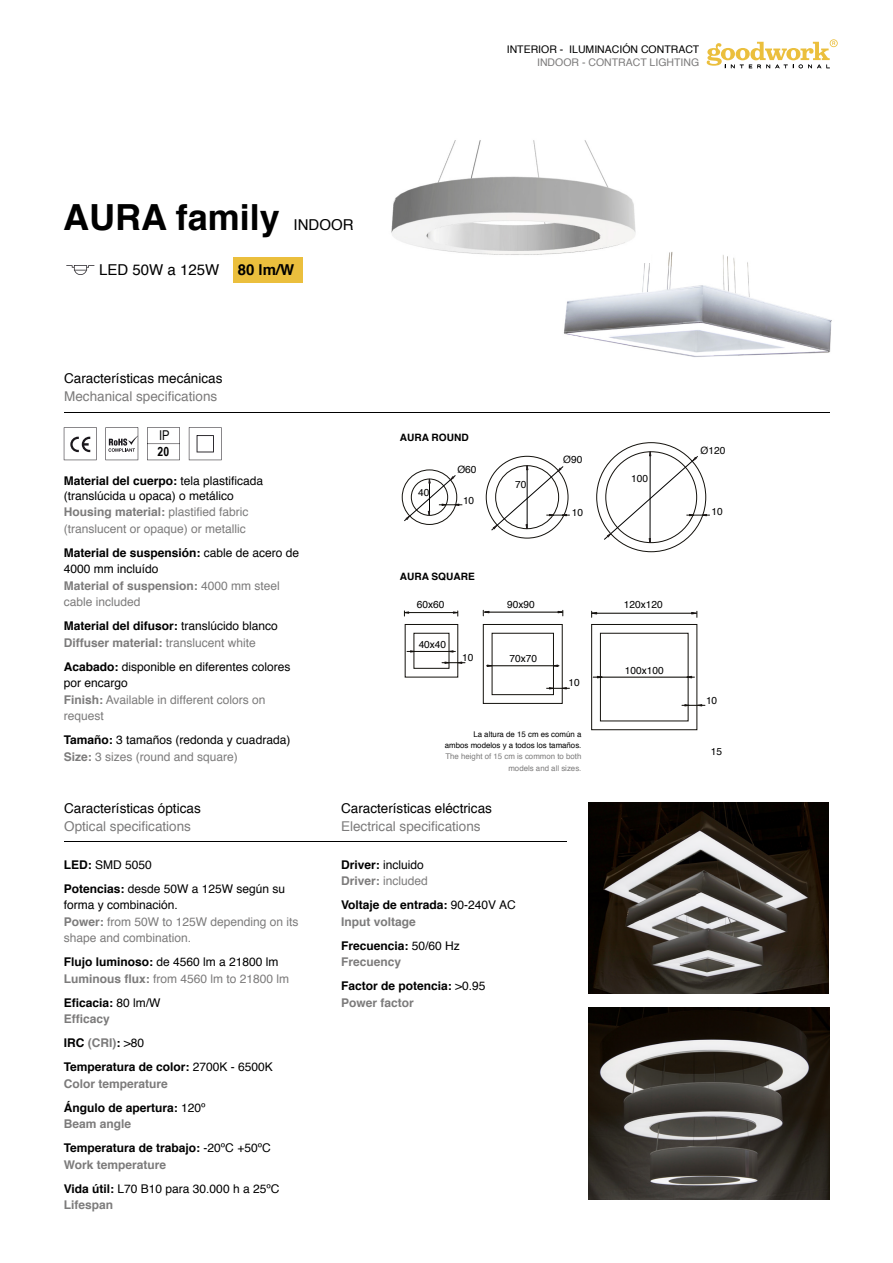
<style>
.page{position:relative;width:893px;height:1263px;background:#fff}
.page>*{position:absolute;margin:0;border:0;box-sizing:border-box;transform-origin:0 0}
.t1{font:700 36px "Helvetica";color:#000}
.t2{font:15px "Helvetica";color:#000}
.t3{font:13.5px "Helvetica";color:#000}
.t4{font:13.5px "Helvetica";color:#7c7b7b}
.t5{font:13.5px "Arial Narrow";color:#000}
.t6{font:700 12.75px "Arial Narrow";color:#000}
.t7{font:12px/16.5px "Helvetica";color:#000}
.t8{font:700 12px/16.5px "Helvetica";color:#000}
.t9{font:12px/16.5px "Helvetica";color:#7c7b7b}
.t10{font:700 12px "Helvetica";color:#7c7b7b}
.t11{font:10.5px "Helvetica";color:#000}
.t12{font:10.5px "Helvetica";color:#7c7b7b}
.t13{font:10.2px "Helvetica";color:#000}
.t14{font:700 10.2px "Helvetica";color:#000}
.t15{font:7.8px/11.2px "Helvetica";color:#000;text-align:right}
.t16{font:7.8px/11.2px "Helvetica";color:#7c7b7b;text-align:right}
.s1{font-weight:700}
.s2{font-weight:700;color:#7c7b7b}
.s3{color:#7c7b7b}
.s4{font-weight:400}
.s5{font-weight:400;color:#7c7b7b}
.s6{color:#000}
.s7{font-weight:700;color:#000}
</style>
<div class="page">
<svg style="left:707px;top:39px;width:131px;height:29px"></svg>
<div style="left:233px;top:257px;width:69px;height:25px;background:#ebbf3d"></div>
<svg style="left:189px;top:427px;width:33px;height:33px"></svg>
<svg style="left:105px;top:427px;width:33px;height:33px"></svg>
<svg style="left:64px;top:427px;width:33px;height:33px"></svg>
<svg style="left:147px;top:427px;width:33px;height:33px"></svg>
<hr style="left:64px;top:841px;width:503px;height:1px;background:#000">
<svg style="left:66px;top:265px;width:28px;height:10px"></svg>
<hr style="left:64px;top:412px;width:765px;height:1px;background:#000">
<img style="left:588px;top:802px;width:241px;height:192px">
<img style="left:563px;top:252px;width:269px;height:105px">
<img style="left:391px;top:140px;width:259px;height:123px">
<hr style="left:407px;top:651px;width:49px;height:1px;background:#13110c">
<hr style="left:405px;top:612px;width:52px;height:1px;background:#13110c">
<svg style="left:403px;top:611px;width:6px;height:5px"></svg>
<svg style="left:453px;top:611px;width:6px;height:5px"></svg>
<hr style="left:486px;top:665px;width:73px;height:1px;background:#13110c">
<hr style="left:485px;top:612px;width:78px;height:1px;background:#13110c">
<svg style="left:482px;top:610px;width:8px;height:6px"></svg>
<svg style="left:557px;top:610px;width:7px;height:6px"></svg>
<hr style="left:593px;top:677px;width:102px;height:1px;background:#13110c">
<hr style="left:592px;top:613px;width:102px;height:1px;background:#13110c">
<svg style="left:591px;top:611px;width:6px;height:6px"></svg>
<svg style="left:691px;top:611px;width:7px;height:6px"></svg>
<div style="left:414px;top:633px;width:35px;height:36px;border:1px solid #13110c"></div>
<div style="left:483px;top:624px;width:79px;height:80px;border:1px solid #13110c"></div>
<div style="left:492px;top:633px;width:62px;height:62px;border:1px solid #13110c"></div>
<div style="left:591px;top:624px;width:106px;height:106px;border:1px solid #13110c"></div>
<svg style="left:442px;top:661px;width:23px;height:3px"></svg>
<svg style="left:546px;top:687px;width:24px;height:2px"></svg>
<svg style="left:682px;top:704px;width:23px;height:3px"></svg>
<div style="left:402px;top:470px;width:55px;height:55px;border:1px solid #13110c;border-radius:50%"></div>
<svg style="left:604px;top:448px;width:106px;height:98px"></svg>
<svg style="left:491px;top:462px;width:79px;height:70px"></svg>
<svg style="left:404px;top:475px;width:58px;height:46px"></svg>
<img style="left:588px;top:1008px;width:241px;height:191px">
<p class="t11" style="left:507px;top:41px;width:194px">INTERIOR - ILUMINACIÓN CONTRACT</p>
<p class="t12" style="left:537px;top:54px;width:163px">INDOOR - CONTRACT LIGHTING</p>
<h1 class="t1" style="left:63px;top:188px;width:218px">AURA family</h1>
<p class="t2" style="left:294px;top:213px;width:61px">INDOOR</p>
<p class="t2" style="left:99px;top:258px;width:197px">LED 50W a 125W <span class="s1">80 lm/W</span></p>
<p class="t3" style="left:64px;top:368px;width:160px">Características mecánicas</p>
<p class="t4" style="left:64px;top:386px;width:155px">Mechanical specifications</p>
<p class="t5" style="left:159px;top:425px;width:12px">IP</p>
<p class="t6" style="left:157px;top:442px;width:13px">20</p>
<p class="t7" style="left:64px;top:474px;width:201px;line-height:14.4px"><span class="s1">Material del cuerpo:</span> tela plastificada (translúcida u opaca) o metálico</p>
<p class="t9" style="left:64px;top:504px;width:186px"><span class="s1">Housing material:</span> plastified fabric (translucent or opaque) or metallic</p>
<p class="t7" style="left:64px;top:545px;width:237px"><span class="s1">Material de suspensión:</span> cable de acero de<br>4000 mm incluído<br><span class="s2">Material of suspension:</span> <span class="s3">4000 mm steel cable included</span></p>
<p class="t8" style="left:64px;top:618px;width:216px">Material del difusor: <span class="s4">translúcido blanco<br></span><span class="s3">Diffuser material:</span> <span class="s5">translucent white</span></p>
<p class="t7" style="left:64px;top:659px;width:228px"><span class="s1">Acabado:</span> disponible en diferentes colores por encargo<br><span class="s2">Finish:</span> <span class="s3">Available in different colors on request</span></p>
<p class="t7" style="left:64px;top:732px;width:228px"><span class="s1">Tamaño:</span> 3 tamaños (redonda y cuadrada)<br><span class="s2">Size:</span> <span class="s3">3 sizes (round and square)</span></p>
<p class="t14" style="left:400px;top:429px;width:70px">AURA ROUND</p>
<p class="t13" style="left:418px;top:484px;width:13px">40</p>
<p class="t13" style="left:457px;top:461px;width:21px">Ø60</p>
<p class="t13" style="left:463px;top:493px;width:13px">10</p>
<p class="t14" style="left:400px;top:568px;width:77px">AURA SQUARE</p>
<p class="t13" style="left:515px;top:477px;width:13px">70</p>
<p class="t13" style="left:563px;top:452px;width:21px">Ø90</p>
<p class="t13" style="left:572px;top:504px;width:13px">10</p>
<p class="t13" style="left:631px;top:470px;width:18px">100</p>
<p class="t13" style="left:417px;top:596px;width:29px">60x60</p>
<p class="t13" style="left:507px;top:596px;width:29px">90x90</p>
<p class="t13" style="left:624px;top:596px;width:40px">120x120</p>
<p class="t13" style="left:419px;top:637px;width:29px">40x40</p>
<p class="t13" style="left:462px;top:649px;width:13px">10</p>
<p class="t13" style="left:510px;top:651px;width:29px">70x70</p>
<p class="t13" style="left:569px;top:675px;width:13px">10</p>
<p class="t15" style="left:445px;top:729px;width:138px">La altura de 15 cm es común a<br>ambos modelos y a todos los tamaños.</p>
<p class="t16" style="left:445px;top:751px;width:138px">The height of 15 cm is common to both models and all sizes.</p>
<p class="t13" style="left:625px;top:662px;width:40px">100x100</p>
<p class="t13" style="left:700px;top:443px;width:26px">Ø120</p>
<p class="t13" style="left:712px;top:504px;width:13px">10</p>
<p class="t13" style="left:706px;top:693px;width:13px">10</p>
<p class="t13" style="left:711px;top:744px;width:13px">15</p>
<p class="t3" style="left:64px;top:797px;width:138px">Características ópticas</p>
<p class="t4" style="left:64px;top:815px;width:128px">Optical specifications</p>
<p class="t7" style="left:64px;top:853px;width:223px;line-height:24px"><span class="s1">LED:</span> SMD 5050<br><span class="s1">Potencias:</span> desde 50W a 125W según su</p>
<p class="t9" style="left:64px;top:897px;width:236px"><span class="s6">forma y combinación.<br></span><span class="s1">Power:</span> from 50W to 125W depending on its shape and combination.</p>
<p class="t9" style="left:64px;top:954px;width:227px"><span class="s7">Flujo luminoso:</span> <span class="s6">de 4560 lm a 21800 lm<br></span><span class="s1">Luminous flux:</span> from 4560 lm to 21800 lm</p>
<p class="t8" style="left:64px;top:994px;width:98px">Eficacia: <span class="s4">80 lm/W<br></span><span class="s3">Efficacy</span></p>
<p class="t8" style="left:64px;top:1031px;width:211px;line-height:24px">IRC <span class="s3">(CRI)</span>: <span class="s4">&gt;80<br></span>Temperatura de color: <span class="s4">2700K - 6500K</span></p>
<p class="t8" style="left:64px;top:1072px;width:143px;line-height:24px"><span class="s3">Color temperature<br></span>Ángulo de apertura: <span class="s4">120º</span></p>
<p class="t8" style="left:64px;top:1112px;width:208px;line-height:24px"><span class="s3">Beam angle<br></span>Temperatura de trabajo: <span class="s4">-20ºC +50ºC</span></p>
<p class="t7" style="left:64px;top:1153px;width:217px;line-height:24px"><span class="s2">Work temperature<br></span><span class="s1">Vida útil:</span> L70 B10 para 30.000 h a 25ºC</p>
<p class="t10" style="left:64px;top:1195px;width:51px">Lifespan</p>
<p class="t3" style="left:341px;top:797px;width:152px">Características eléctricas</p>
<p class="t4" style="left:341px;top:815px;width:141px">Electrical specifications</p>
<p class="t7" style="left:341px;top:857px;width:88px"><span class="s1">Driver:</span> incluido<br><span class="s2">Driver:</span> <span class="s3">included</span></p>
<p class="t8" style="left:341px;top:897px;width:176px">Voltaje de entrada: <span class="s4">90-240V AC<br></span><span class="s3">Input voltage</span></p>
<p class="t8" style="left:341px;top:937px;width:120px">Frecuencia: <span class="s4">50/60 Hz<br></span><span class="s3">Frecuency</span></p>
<p class="t8" style="left:341px;top:978px;width:146px">Factor de potencia: <span class="s4">&gt;0.95<br></span><span class="s3">Power factor</span></p>
</div>
